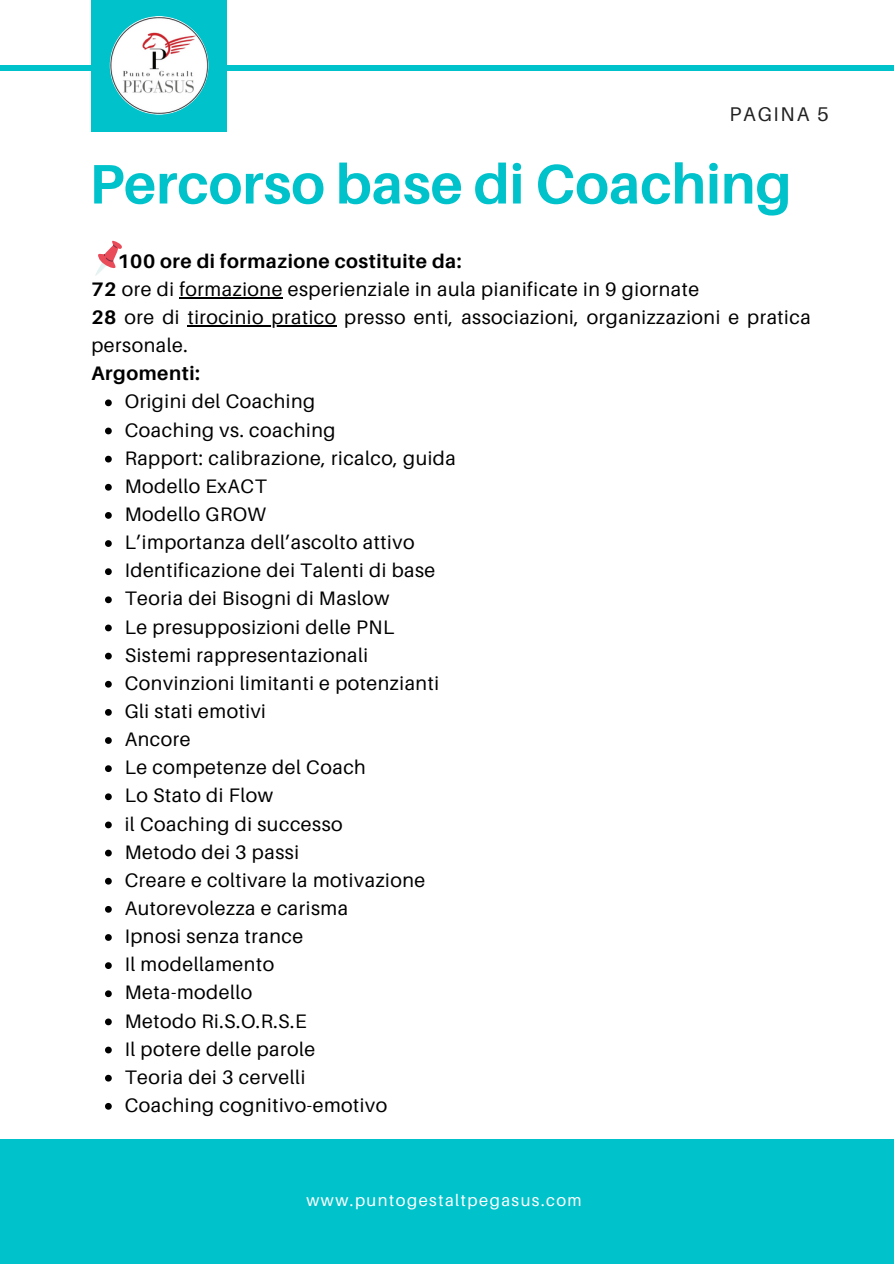
<style>
.page{position:relative;width:894px;height:1264px;background:#fff}
.page>*{position:absolute;margin:0;border:0;box-sizing:border-box;transform-origin:0 0}
.t1{font:700 55.65px "Aileron";color:#00c2cb}
.t2{font:19.8px "Aileron";letter-spacing:.09em;color:#222}
.t3{font:19.5px/28.2px "Aileron";letter-spacing:.03em;color:#000}
.t4{font:700 19.5px "Aileron";letter-spacing:.03em;color:#000}
.t5{font:16.5px "Aileron";letter-spacing:.09em;color:#fff}
.s1{font-weight:700}
</style>
<div class="page">
<hr style="left:179px;top:297px;width:104px;height:1px;background:#000">
<hr style="left:188px;top:325px;width:148px;height:1px;background:#000">
<svg style="left:105px;top:399px;width:7px;height:7px"></svg>
<svg style="left:105px;top:427px;width:7px;height:7px"></svg>
<svg style="left:105px;top:456px;width:7px;height:6px"></svg>
<svg style="left:105px;top:484px;width:7px;height:6px"></svg>
<svg style="left:105px;top:512px;width:7px;height:7px"></svg>
<svg style="left:105px;top:540px;width:7px;height:7px"></svg>
<svg style="left:105px;top:568px;width:7px;height:7px"></svg>
<svg style="left:105px;top:596px;width:7px;height:7px"></svg>
<svg style="left:105px;top:624px;width:7px;height:7px"></svg>
<svg style="left:105px;top:652px;width:7px;height:7px"></svg>
<svg style="left:105px;top:681px;width:7px;height:6px"></svg>
<svg style="left:105px;top:709px;width:7px;height:6px"></svg>
<svg style="left:105px;top:737px;width:7px;height:7px"></svg>
<svg style="left:105px;top:765px;width:7px;height:7px"></svg>
<svg style="left:105px;top:793px;width:7px;height:7px"></svg>
<svg style="left:105px;top:821px;width:7px;height:7px"></svg>
<svg style="left:105px;top:849px;width:7px;height:7px"></svg>
<svg style="left:105px;top:877px;width:7px;height:7px"></svg>
<svg style="left:105px;top:906px;width:7px;height:6px"></svg>
<svg style="left:105px;top:934px;width:7px;height:6px"></svg>
<svg style="left:105px;top:962px;width:7px;height:7px"></svg>
<svg style="left:105px;top:990px;width:7px;height:7px"></svg>
<svg style="left:105px;top:1018px;width:7px;height:7px"></svg>
<svg style="left:105px;top:1046px;width:7px;height:7px"></svg>
<svg style="left:105px;top:1074px;width:7px;height:7px"></svg>
<svg style="left:105px;top:1103px;width:7px;height:6px"></svg>
<div style="left:0;top:65px;width:893px;height:6px;background:#00c2cb"></div>
<div style="left:92px;top:0;width:135px;height:131px;background:#00c2cb"></div>
<div style="left:0;top:1139px;width:893px;height:124px;background:#00c2cb"></div>
<img style="left:110px;top:16px;width:98px;height:99px;border-radius:50%">
<svg style="left:95px;top:240px;width:27px;height:36px"></svg>
<p class="t2" style="left:729px;top:102px;width:101px">PAGINA 5</p>
<p class="t1" style="left:89px;top:149px;width:703px">Percorso base di Coaching</p>
<p class="t3" style="left:91px;top:246px;width:720px;text-indent:26px"><span class="s1">100 ore di formazione costituite da:<br>72</span> ore di formazione esperienziale in aula pianificate in 9 giornate<br><span class="s1">28</span> ore di tirocinio pratico presso enti, associazioni, organizzazioni e pratica</p>
<p class="t3" style="left:91px;top:331px;width:98px">personale.</p>
<p class="t4" style="left:91px;top:361px;width:110px">Argomenti:</p>
<p class="t3" style="left:125px;top:387px;width:192px">Origini del Coaching</p>
<p class="t3" style="left:125px;top:415px;width:212px">Coaching vs. coaching</p>
<p class="t3" style="left:125px;top:443px;width:332px">Rapport: calibrazione, ricalco, guida</p>
<p class="t3" style="left:125px;top:471px;width:143px">Modello ExACT</p>
<p class="t3" style="left:125px;top:499px;width:143px">Modello GROW</p>
<p class="t3" style="left:125px;top:528px;width:291px">L’importanza dell’ascolto attivo</p>
<p class="t3" style="left:125px;top:556px;width:312px">Identificazione dei Talenti di base</p>
<p class="t3" style="left:125px;top:584px;width:266px">Teoria dei Bisogni di Maslow</p>
<p class="t3" style="left:125px;top:612px;width:271px">Le presupposizioni delle PNL</p>
<p class="t3" style="left:125px;top:640px;width:245px">Sistemi rappresentazionali</p>
<h2 class="t3" style="left:125px;top:668px;width:316px">Convinzioni limitanti e potenzianti</h2>
<h1 class="t3" style="left:125px;top:696px;width:143px">Gli stati emotivi</h1>
<h3 class="t3" style="left:125px;top:724px;width:67px">Ancore</h3>
<p class="t3" style="left:125px;top:753px;width:242px">Le competenze del Coach</p>
<p class="t3" style="left:125px;top:781px;width:150px">Lo Stato di Flow</p>
<p class="t3" style="left:125px;top:809px;width:219px">il Coaching di successo</p>
<p class="t3" style="left:125px;top:837px;width:176px">Metodo dei 3 passi</p>
<p class="t3" style="left:125px;top:865px;width:302px">Creare e coltivare la motivazione</p>
<p class="t3" style="left:125px;top:893px;width:225px">Autorevolezza e carisma</p>
<p class="t3" style="left:125px;top:921px;width:180px">Ipnosi senza trance</p>
<p class="t3" style="left:125px;top:949px;width:151px">Il modellamento</p>
<p class="t3" style="left:125px;top:978px;width:129px">Meta-modello</p>
<p class="t3" style="left:125px;top:1006px;width:183px">Metodo Ri.S.O.R.S.E</p>
<p class="t3" style="left:125px;top:1034px;width:192px">Il potere delle parole</p>
<p class="t3" style="left:125px;top:1062px;width:182px">Teoria dei 3 cervelli</p>
<p class="t3" style="left:125px;top:1090px;width:264px">Coaching cognitivo-emotivo</p>
<p class="t5" style="left:306px;top:1190px;width:277px">www.puntogestaltpegasus.com</p>
</div>
